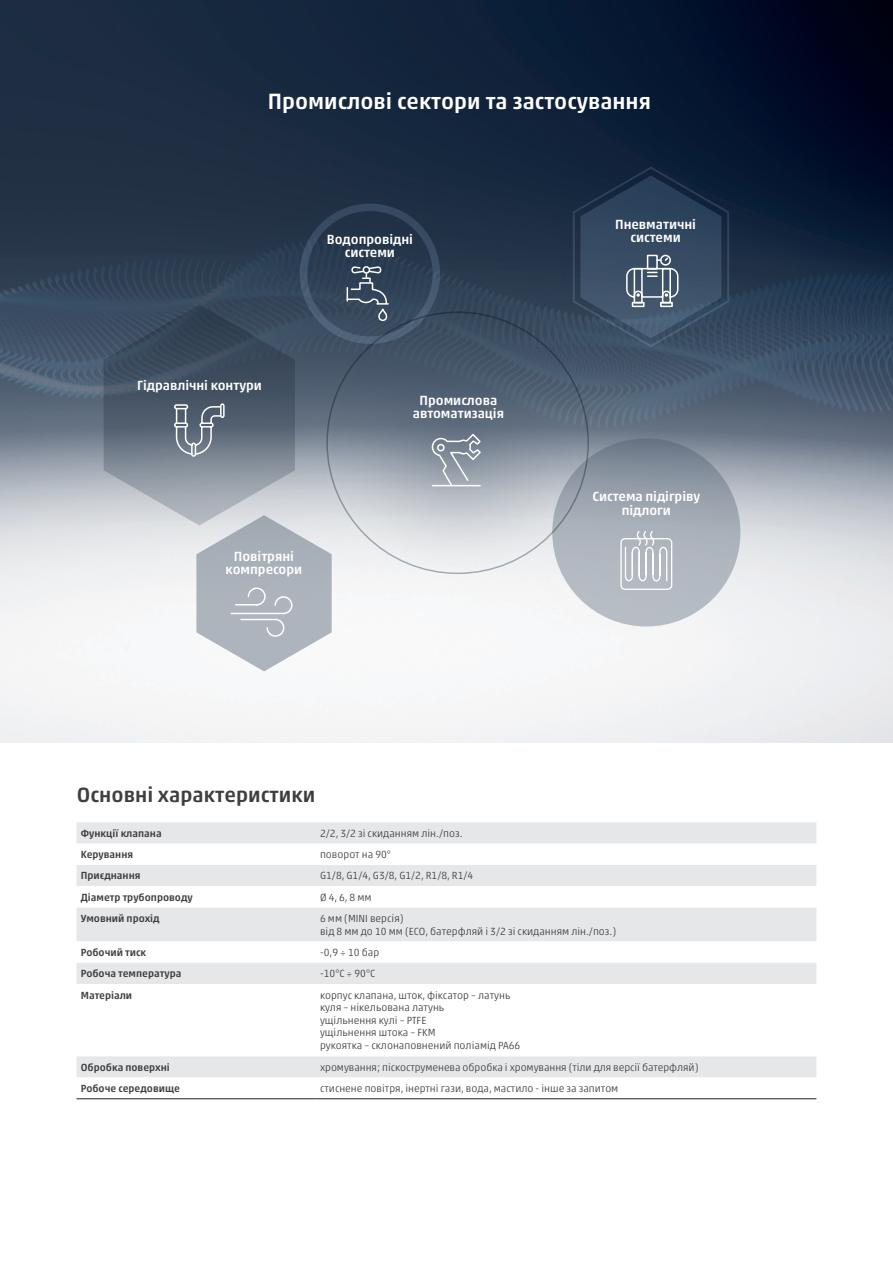
<style>
.page{position:relative;width:893px;height:1263px;background:#fff}
.page>*{position:absolute;margin:0;border:0;box-sizing:border-box;transform-origin:0 0}
.t1{font:500 22.5px "Akko W1 G";color:#fff}
.t2{font:500 21px "Akko W1 G";color:#3e3e3f}
.t3{font:500 13.5px/13.5px "Akko W1 G";letter-spacing:-.005em;color:#fff;text-align:center}
.t4{font:300 10.5px "Akko W1 G";color:#3e3e3f}
.t5{font:500 10.5px "Akko W1 G";color:#3e3e3f}
</style>
<div class="page">
<img style="left:0;top:0;width:893px;height:742px">
<svg style="left:552px;top:438px;width:188px;height:188px;background:#a0a8b2"></svg>
<svg style="left:327px;top:313px;width:262px;height:262px;background:#86909d"></svg>
<div style="left:300px;top:204px;width:140px;height:140px;border:8px solid #455568;border-radius:50%"></div>
<svg style="left:573px;top:167px;width:156px;height:180px;background:#35495f"></svg>
<svg style="left:346px;top:266px;width:42px;height:56px;background:#4f5f70"></svg>
<svg style="left:104px;top:305px;width:228px;height:366px;background:#939ca6"></svg>
<svg style="left:620px;top:527px;width:53px;height:64px"></svg>
<svg style="left:431px;top:432px;width:51px;height:56px;background:#98a1ac"></svg>
<svg style="left:77px;top:822px;width:739px;height:22px;background:#e7e8e9"></svg>
<svg style="left:77px;top:865px;width:739px;height:212px"></svg>
<hr style="left:77px;top:1098px;width:239px;height:1px;background:#231f20">
<hr style="left:316px;top:1098px;width:500px;height:1px;background:#231f20">
<p class="t1" style="left:268px;top:85px;width:385px">Промислові сектори та застосування</p>
<p class="t3" style="left:137px;top:378px;width:126px">Гідравлічні контури</p>
<p class="t3" style="left:327px;top:231px;width:88px">Водопровідні системи</p>
<p class="t3" style="left:413px;top:392px;width:93px">Промислова автоматизація</p>
<p class="t3" style="left:234px;top:548px;width:62px">Повітряні</p>
<p class="t3" style="left:226px;top:562px;width:78px">компресори</p>
<p class="t3" style="left:615px;top:216px;width:82px">Пневматичні системи</p>
<p class="t3" style="left:592px;top:489px;width:109px">Система підігріву підлоги</p>
<p class="t2" style="left:77px;top:779px;width:240px">Основні характеристики</p>
<p class="t5" style="left:81px;top:825px;width:82px">Функції клапана</p>
<p class="t4" style="left:320px;top:826px;width:144px">2/2, 3/2 зі скиданням лін./поз.</p>
<p class="t5" style="left:81px;top:847px;width:54px">Керування</p>
<p class="t4" style="left:320px;top:847px;width:72px">поворот на 90°</p>
<p class="t5" style="left:81px;top:868px;width:61px">Приєднання</p>
<p class="t4" style="left:320px;top:868px;width:155px">G1/8, G1/4, G3/8, G1/2, R1/8, R1/4</p>
<p class="t5" style="left:81px;top:889px;width:113px">Діаметр трубопроводу</p>
<p class="t4" style="left:320px;top:889px;width:53px">Ø 4, 6, 8 мм</p>
<p class="t5" style="left:81px;top:910px;width:80px">Умовний прохід</p>
<p class="t4" style="left:320px;top:911px;width:85px">6 мм (MINI версія)</p>
<p class="t4" style="left:320px;top:923px;width:298px">від 8 мм до 10 мм (ЕCО, батерфляй і 3/2 зі скиданням лін./поз.)</p>
<p class="t5" style="left:81px;top:945px;width:67px">Робочий тиск</p>
<p class="t4" style="left:320px;top:945px;width:61px">-0,9 ÷ 10 бар</p>
<p class="t5" style="left:81px;top:966px;width:102px">Робоча температура</p>
<p class="t4" style="left:320px;top:966px;width:57px">-10°C ÷ 90°C</p>
<p class="t5" style="left:81px;top:987px;width:53px">Матеріали</p>
<p class="t4" style="left:320px;top:987px;width:192px">корпус клапана, шток, фіксатор – латунь</p>
<p class="t4" style="left:320px;top:1000px;width:126px">куля – нікельована латунь</p>
<p class="t4" style="left:320px;top:1012px;width:108px">ущільнення кулі – PTFE</p>
<p class="t4" style="left:320px;top:1025px;width:117px">ущільнення штока – FKM</p>
<p class="t4" style="left:320px;top:1038px;width:202px">рукоятка – склонаповнений поліамід РА66</p>
<p class="t5" style="left:81px;top:1059px;width:90px">Обробка поверхні</p>
<p class="t4" style="left:320px;top:1060px;width:380px">хромування; піскоструменева обробка і хромування (тіли для версії батерфляй)</p>
<p class="t5" style="left:81px;top:1081px;width:101px">Робоче середовище</p>
<p class="t4" style="left:320px;top:1081px;width:300px">стиснене повітря, інертні гази, вода, мастило - інше за запитом</p>
</div>
